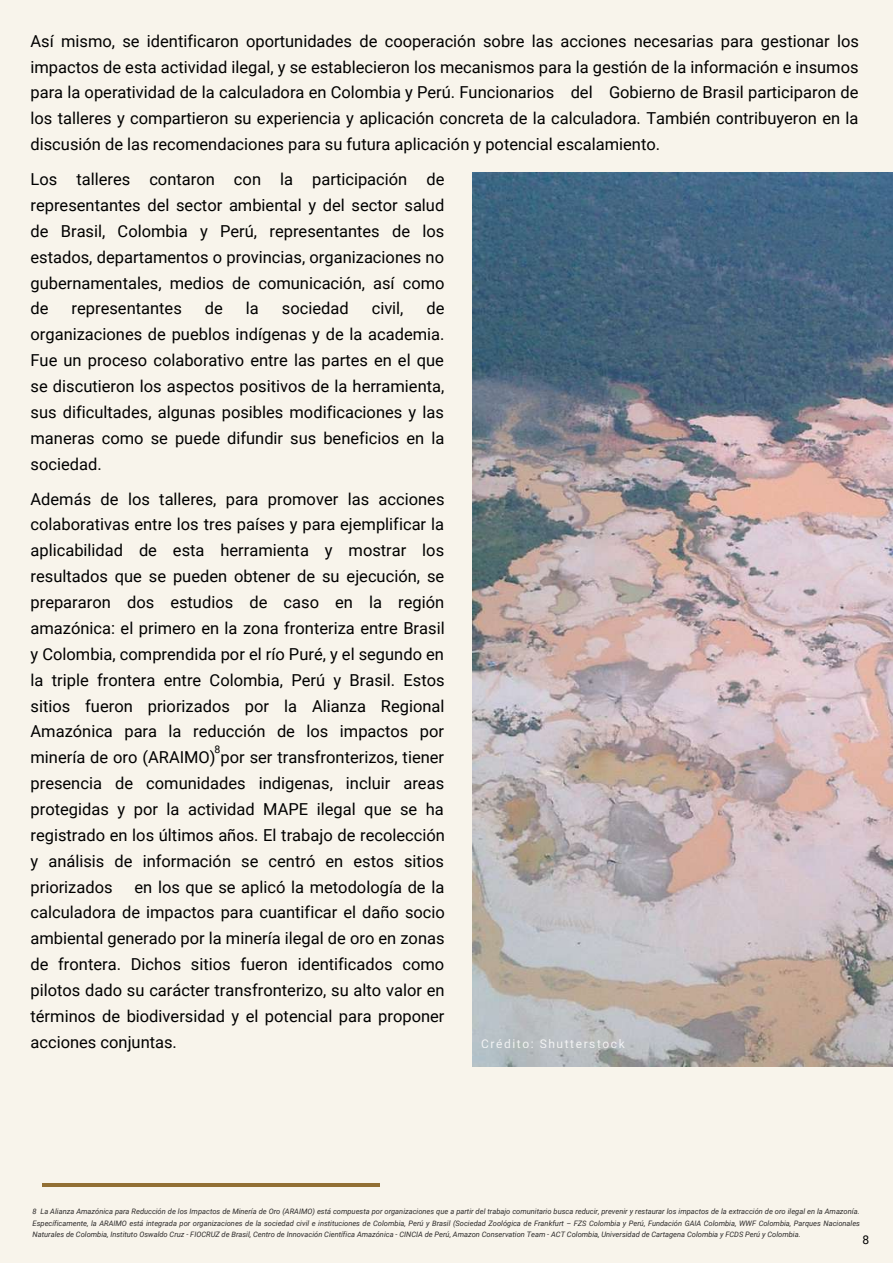
<style>
.page{position:relative;width:893px;height:1264px;background:#fff}
.page>*{position:absolute;margin:0;border:0;box-sizing:border-box;transform-origin:0 0}
.t1{font:16.5px/25.8px "Roboto";color:#000;text-align:justify}
.t2{font:12px "Roboto";letter-spacing:.13em;color:#fff}
.t3{font:12px "Roboto";color:#000}
.t4{font:10.5px "Roboto";color:#000}
.t5{font:italic 7.5px/11.9px "Roboto";color:#2b2929;text-align:justify}
</style>
<div class="page">
<div style="left:0;top:0;width:892px;height:1262px;background:#f8f4eb"></div>
<img style="left:472px;top:172px;width:420px;height:894px">
<svg style="left:42px;top:1183px;width:338px;height:3px"></svg>
<p class="t1" style="left:31px;top:28px;width:829px">Así mismo, se identificaron oportunidades de cooperación sobre las acciones necesarias para gestionar los impactos de esta actividad ilegal, y se establecieron los mecanismos para la gestión de la información e insumos para la operatividad de la calculadora en Colombia y Perú. Funcionarios del Gobierno de Brasil participaron de los talleres y compartieron su experiencia y aplicación concreta de la calculadora. También contribuyeron en la discusión de las recomendaciones para su futura aplicación y potencial escalamiento.</p>
<p class="t1" style="left:31px;top:166px;width:415px">Los talleres contaron con la participación de representantes del sector ambiental y del sector salud de Brasil, Colombia y Perú, representantes de los estados, departamentos o provincias, organizaciones no gubernamentales, medios de comunicación, así como de</p>
<p class="t1" style="left:31px;top:296px;width:415px;text-indent:396px">de organizaciones de pueblos indígenas y de la academia.<br>Fue un proceso colaborativo entre las partes en el que se discutieron los aspectos positivos de la herramienta, sus dificultades, algunas posibles modificaciones y las maneras como se puede difundir sus beneficios en la sociedad.</p>
<p class="t1" style="left:72px;top:296px;width:112px">representantes</p>
<p class="t1" style="left:205px;top:296px;width:20px">de</p>
<p class="t1" style="left:246px;top:296px;width:14px">la</p>
<p class="t1" style="left:282px;top:296px;width:68px">sociedad</p>
<p class="t1" style="left:371px;top:296px;width:33px">civil,</p>
<p class="t1" style="left:31px;top:486px;width:416px">Además de los talleres, para promover las acciones colaborativas entre los tres países y para ejemplificar la aplicabilidad de esta herramienta y mostrar los resultados que se pueden obtener de su ejecución, se prepararon dos estudios de caso en la región amazónica: el primero en la zona fronteriza entre Brasil y Colombia, comprendida por el río Puré, y el segundo en la triple frontera entre Colombia, Perú y Brasil. Estos sitios fueron priorizados por la Alianza Regional Amazónica para la reducción de los impactos por minería de oro (ARAIMO) por ser transfronterizos, tiener presencia de comunidades indigenas, incluir areas protegidas y por la actividad MAPE ilegal que se ha registrado en los últimos años. El trabajo de recolección y análisis de información se centró en estos sitios priorizados</p>
<p class="t4" style="left:214px;top:742px;width:7px">8</p>
<p class="t1" style="left:31px;top:874px;width:416px;text-indent:104px">en los que se aplicó la metodología de la calculadora de impactos para cuantificar el daño socio ambiental generado por la minería ilegal de oro en zonas de frontera. Dichos sitios fueron identificados como pilotos dado su carácter transfronterizo, su alto valor en términos de biodiversidad y el potencial para proponer acciones conjuntas.</p>
<p class="t2" style="left:481px;top:1036px;width:145px">Crédito: Shutterstock</p>
<p class="t5" style="left:33px;top:1205px;width:828px">8 La Alianza Amazónica para Reducción de los Impactos de Minería de Oro (ARAIMO) está compuesta por organizaciones que a partir del trabajo comunitario busca reducir, prevenir y restaurar los impactos de la extracción de oro ilegal en la Amazonía.<br>Específicamente, la ARAIMO está integrada por organizaciones de la sociedad civil e instituciones de Colombia, Perú y Brasil (Sociedad Zoológica de Frankfurt – FZS Colombia y Perú, Fundación GAIA Colombia, WWF Colombia, Parques Nacionales Naturales de Colombia, Instituto Oswaldo Cruz - FIOCRUZ de Brasil, Centro de Innovación Científica Amazónica - CINCIA de Perú, Amazon Conservation Team - ACT Colombia, Universidad de Cartagena Colombia y FCDS Perú y Colombia.</p>
<p class="t3" style="left:862px;top:1232px;width:8px">8</p>
</div>
